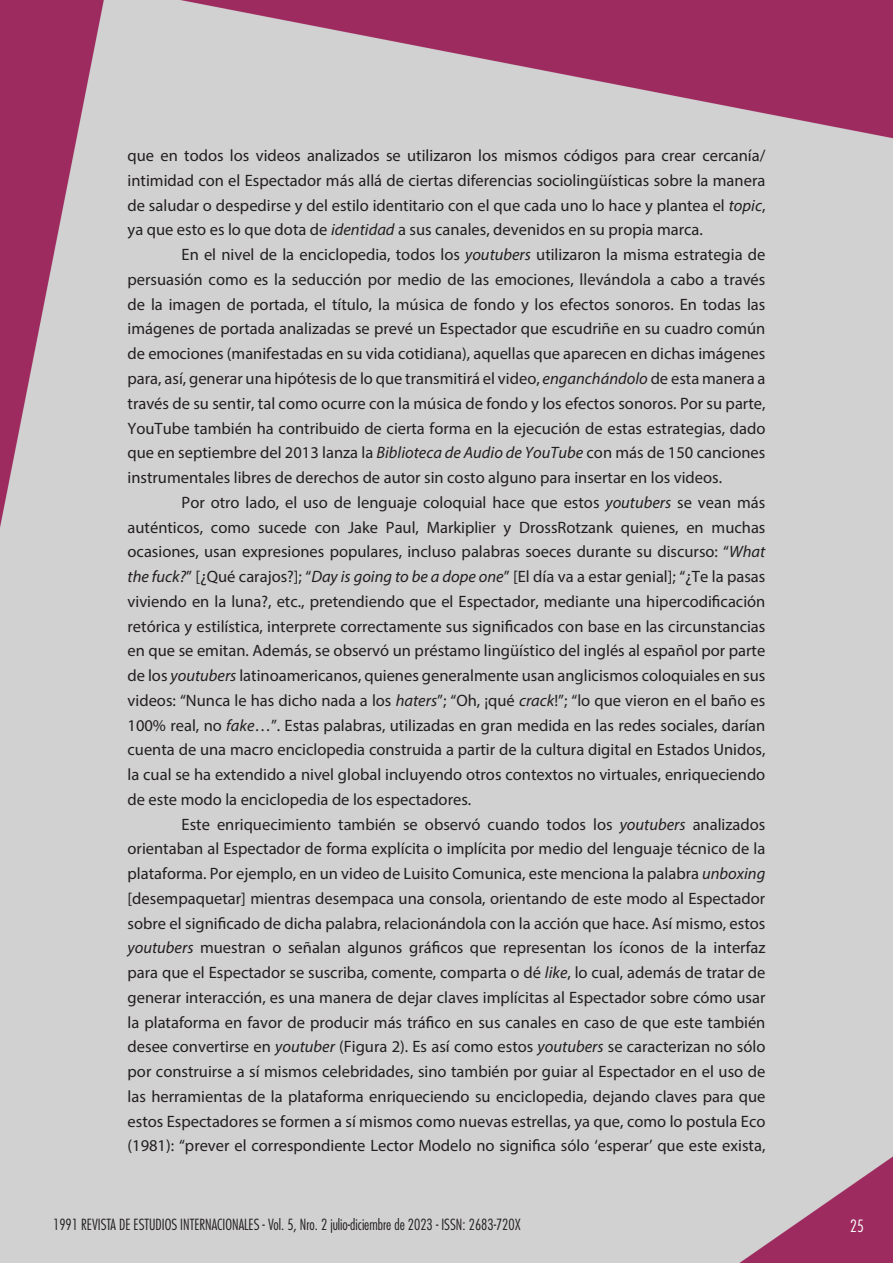
<style>
.page{position:relative;width:893px;height:1263px;background:#fff}
.page>*{position:absolute;margin:0;border:0;box-sizing:border-box;transform-origin:0 0}
.t1{font:16.5px/24.8px "Myriad Pro";color:#231f20;text-align:justify}
.t2{font:300 condensed 16.5px "Futura";color:#fff}
.t3{font:300 condensed 15px "Futura";color:#231f20}
.s1{font-style:italic}
</style>
<div class="page">
<img style="left:0;top:0;width:893px;height:1263px">
<p class="t1" style="left:128px;top:143px;width:639px">que en todos los videos analizados se utilizaron los mismos códigos para crear cercanía/ intimidad con el Espectador más allá de ciertas diferencias sociolingüísticas sobre la manera de saludar o despedirse y del estilo identitario con el que cada uno lo hace y plantea el <span class="s1">topic</span>, ya que esto es lo que dota de <span class="s1">identidad</span> a sus canales, devenidos en su propia marca.</p>
<p class="t1" style="left:128px;top:242px;width:639px;text-indent:54px">En el nivel de la enciclopedia, todos los <span class="s1">youtubers</span> utilizaron la misma estrategia de persuasión como es la seducción por medio de las emociones, llevándola a cabo a través de la imagen de portada, el título, la música de fondo y los efectos sonoros. En todas las imágenes de portada analizadas se prevé un Espectador que escudriñe en su cuadro común de emociones (manifestadas en su vida cotidiana), aquellas que aparecen en dichas imágenes para, así, generar una hipótesis de lo que transmitirá el video, <span class="s1">enganchándolo</span> de esta manera a través de su sentir, tal como ocurre con la música de fondo y los efectos sonoros. Por su parte, YouTube también ha contribuido de cierta forma en la ejecución de estas estrategias, dado que en septiembre del 2013 lanza la <span class="s1">Biblioteca de Audio de YouTube</span> con más de 150 canciones instrumentales libres de derechos de autor sin costo alguno para insertar en los videos.</p>
<p class="t1" style="left:128px;top:490px;width:639px;text-indent:54px">Por otro lado, el uso de lenguaje coloquial hace que estos <span class="s1">youtubers</span> se vean más auténticos, como sucede con Jake Paul, Markiplier y DrossRotzank quienes, en muchas ocasiones, usan expresiones populares, incluso palabras soeces durante su discurso: “<span class="s1">What the fuck?</span>” [¿Qué carajos?]; “<span class="s1">Day is going to be a dope one</span>” [El día va a estar genial]; “¿Te la pasas viviendo en la luna?, etc., pretendiendo que el Espectador, mediante una hipercodificación retórica y estilística, interprete correctamente sus significados con base en las circunstancias en que se emitan. Además, se observó un préstamo lingüístico del inglés al español por parte de los <span class="s1">youtubers</span> latinoamericanos, quienes generalmente usan anglicismos coloquiales en sus videos: “Nunca le has dicho nada a los <span class="s1">haters</span>”; “Oh, ¡qué <span class="s1">crack</span>!”; “lo que vieron en el baño es 100% real, no <span class="s1">fake</span>…”. Estas palabras, utilizadas en gran medida en las redes sociales, darían cuenta de una macro enciclopedia construida a partir de la cultura digital en Estados Unidos, la cual se ha extendido a nivel global incluyendo otros contextos no virtuales, enriqueciendo de este modo la enciclopedia de los espectadores.</p>
<p class="t1" style="left:128px;top:811px;width:639px;text-indent:54px">Este enriquecimiento también se observó cuando todos los <span class="s1">youtubers</span> analizados orientaban al Espectador de forma explícita o implícita por medio del lenguaje técnico de la plataforma. Por ejemplo, en un video de Luisito Comunica, este menciona la palabra <span class="s1">unboxing </span>[desempaquetar] mientras desempaca una consola, orientando de este modo al Espectador sobre el significado de dicha palabra, relacionándola con la acción que hace. Así mismo, estos <span class="s1">youtubers</span> muestran o señalan algunos gráficos que representan los íconos de la interfaz para que el Espectador se suscriba, comente, comparta o dé <span class="s1">like</span>, lo cual, además de tratar de generar interacción, es una manera de dejar claves implícitas al Espectador sobre cómo usar la plataforma en favor de producir más tráfico en sus canales en caso de que este también desee convertirse en <span class="s1">youtuber</span> (Figura 2). Es así como estos <span class="s1">youtubers</span> se caracterizan no sólo por construirse a sí mismos celebridades, sino también por guiar al Espectador en el uso de las herramientas de la plataforma enriqueciendo su enciclopedia, dejando claves para que estos Espectadores se formen a sí mismos como nuevas estrellas, ya que, como lo postula Eco (1981): “prever el correspondiente Lector Modelo no significa sólo ‘esperar’ que este exista,</p>
<p class="t3" style="left:53px;top:1215px;width:469px">1991 REVISTA DE ESTUDIOS INTERNACIONALES - Vol. 5, Nro. 2 julio-diciembre de 2023 - ISSN: 2683-720X</p>
<p class="t2" style="left:850px;top:1216px;width:15px">25</p>
</div>
